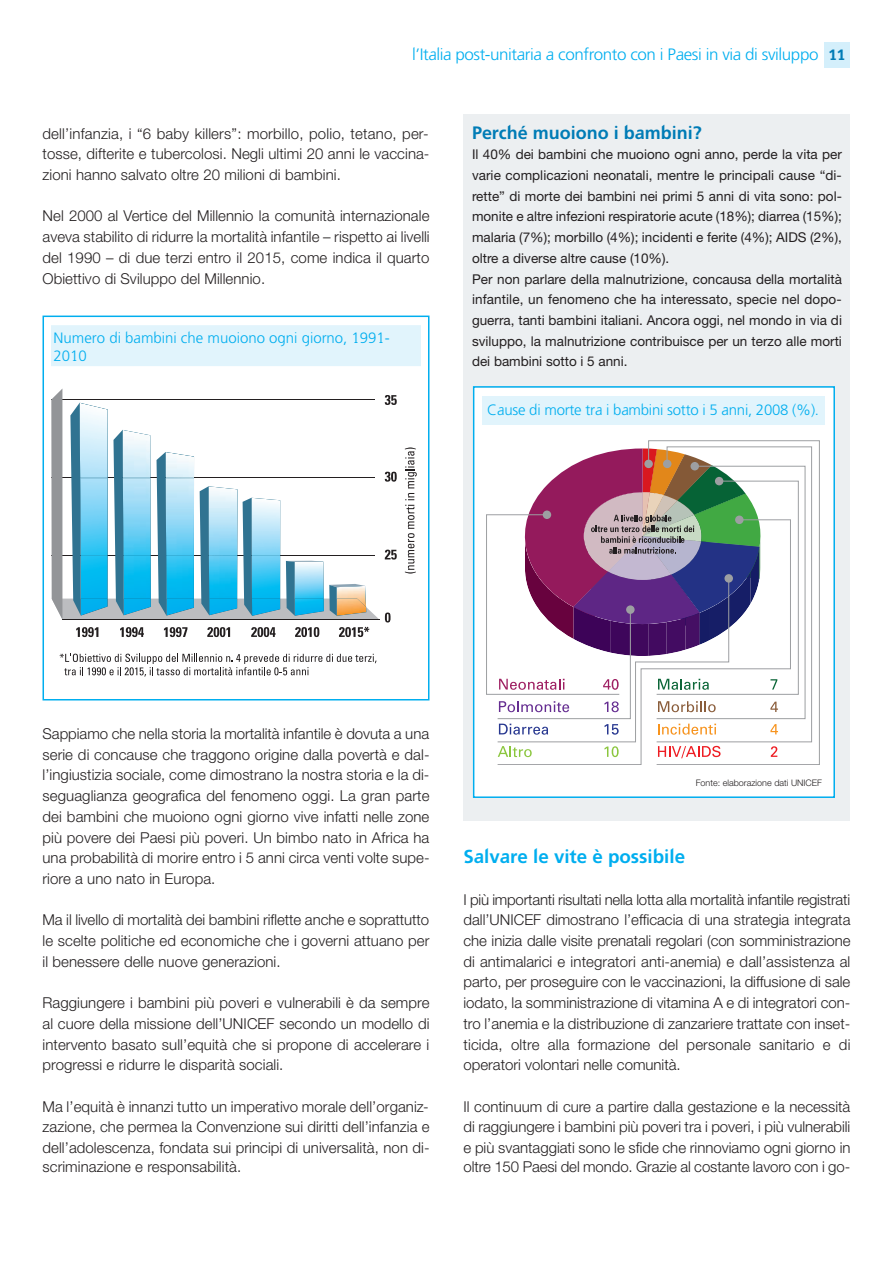
<style>
.page{position:relative;width:893px;height:1263px;background:#fff}
.page>*{position:absolute;margin:0;border:0;box-sizing:border-box;transform-origin:0 0}
.t1{font:18.75px "Freeway Demi";color:#00aeef}
.t2{font:18px "Freeway Demi";color:#007cb6}
.t3{font:300 16.5px "Freeway";letter-spacing:-.025em;color:#00aeef}
.t4{font:300 15px/20.7px "Helvetica Neue LT Std";letter-spacing:.005em;color:#231f20;text-align:justify}
.t5{font:300 15px/18px "Freeway";color:#00aeef}
.t6{font:13.5px/20.7px "Helvetica Neue LT Std";color:#231f20}
.t7{font:300 9px "Helvetica Neue LT Std";color:#231f20}
.s1{font-family:"Freeway Demi";font-weight:400;font-size:15px;color:#007cb6}
</style>
<div class="page">
<div style="left:463px;top:114px;width:387px;height:707px;background:#eceff1"></div>
<div style="left:474px;top:388px;width:359px;height:408px;background:#fff"></div>
<div style="left:473px;top:386px;width:362px;height:412px;border:2px solid #00aeef"></div>
<div style="left:824px;top:43px;width:26px;height:25px;background:#d4effb"></div>
<svg style="left:648px;top:441px;width:172px;height:324px"></svg>
<svg style="left:486px;top:448px;width:320px;height:310px"></svg>
<div style="left:483px;top:396px;width:342px;height:28px;background:#e1f4fc"></div>
<div style="left:43px;top:316px;width:386px;height:384px;border:2px solid #00aeef"></div>
<svg style="left:405px;top:447px;width:12px;height:127px"></svg>
<svg style="left:60px;top:654px;width:317px;height:23px"></svg>
<svg style="left:76px;top:627px;width:22px;height:10px"></svg>
<svg style="left:385px;top:612px;width:6px;height:10px"></svg>
<svg style="left:385px;top:550px;width:12px;height:10px"></svg>
<svg style="left:385px;top:472px;width:12px;height:10px"></svg>
<svg style="left:385px;top:395px;width:12px;height:10px"></svg>
<svg style="left:120px;top:627px;width:24px;height:10px"></svg>
<svg style="left:164px;top:627px;width:23px;height:10px"></svg>
<svg style="left:207px;top:627px;width:23px;height:10px"></svg>
<svg style="left:251px;top:627px;width:25px;height:10px"></svg>
<svg style="left:339px;top:627px;width:30px;height:10px"></svg>
<svg style="left:295px;top:627px;width:24px;height:10px"></svg>
<svg style="left:51px;top:388px;width:328px;height:232px"></svg>
<div style="left:51px;top:325px;width:370px;height:41px;background:#e1f4fc"></div>
<p class="t3" style="left:412px;top:44px;width:434px">l’Italia post-unitaria a confronto con i Paesi in via di sviluppo <span class="s1">11</span></p>
<p class="t4" style="left:43px;top:124px;width:388px">dell’infanzia, i “6 baby killers”: morbillo, polio, tetano, per&shy;tosse, difterite e tubercolosi. Negli ultimi 20 anni le vaccina&shy;zioni hanno salvato oltre 20 milioni di bambini.</p>
<p class="t4" style="left:43px;top:207px;width:389px">Nel 2000 al Vertice del Millennio la comunità internazionale aveva stabilito di ridurre la mortalità infantile – rispetto ai livelli del 1990 – di due terzi entro il 2015, come indica il quarto Obiettivo di Sviluppo del Millennio.</p>
<p class="t5" style="left:54px;top:328px;width:338px">Numero di bambini che muoiono ogni giorno, 1991-<br>2010</p>
<p class="t2" style="left:472px;top:122px;width:231px">Perché muoiono i bambini?</p>
<p class="t6" style="left:472px;top:146px;width:371px">il 40% dei bambini che muoiono ogni anno, perde la vita per varie complicazioni neonatali, mentre le principali cause “di&shy;rette” di morte dei bambini nei primi 5 anni di vita sono: pol&shy;monite e altre infezioni respiratorie acute (18%); diarrea (15%); malaria (7%); morbillo (4%); incidenti e ferite (4%); AiDs (2%), oltre a diverse altre cause (10%).<br>Per non parlare della malnutrizione, concausa della mortalità infantile, un fenomeno che ha interessato, specie nel dopo&shy;guerra, tanti bambini italiani. Ancora oggi, nel mondo in via di sviluppo, la malnutrizione contribuisce per un terzo alle morti dei bambini sotto i 5 anni.</p>
<p class="t5" style="left:487px;top:401px;width:333px">Cause di morte tra i bambini sotto i 5 anni, 2008 (%).</p>
<p class="t4" style="left:43px;top:725px;width:389px">Sappiamo che nella storia la mortalità infantile è dovuta a una serie di concause che traggono origine dalla povertà e dal&shy;l’ingiustizia sociale, come dimostrano la nostra storia e la di&shy;seguaglianza geografica del fenomeno oggi. La gran parte dei bambini che muoiono ogni giorno vive infatti nelle zone più povere dei Paesi più poveri. Un bimbo nato in Africa ha una probabilità di morire entro i 5 anni circa venti volte supe&shy;riore a uno nato in Europa.</p>
<p class="t4" style="left:43px;top:911px;width:388px">Ma il livello di mortalità dei bambini riflette anche e soprattutto le scelte politiche ed economiche che i governi attuano per il benessere delle nuove generazioni.</p>
<p class="t4" style="left:43px;top:994px;width:388px">Raggiungere i bambini più poveri e vulnerabili è da sempre al cuore della missione dell’UNICEF secondo un modello di intervento basato sull’equità che si propone di accelerare i progressi e ridurre le disparità sociali.</p>
<p class="t4" style="left:43px;top:1097px;width:389px">Ma l’equità è innanzi tutto un imperativo morale dell’organiz&shy;zazione, che permea la Convenzione sui diritti dell’infanzia e dell’adolescenza, fondata sui principi di universalità, non di-</p>
<p class="t4" style="left:43px;top:1157px;width:200px">scriminazione e responsabilità.</p>
<p class="t7" style="left:696px;top:779px;width:128px">Fonte: elaborazione dati UNICEF</p>
<p class="t1" style="left:463px;top:846px;width:223px">Salvare le vite è possibile</p>
<p class="t4" style="left:463px;top:890px;width:388px">I più importanti risultati nella lotta alla mortalità infantile registrati dall’UNICEF dimostrano l’efficacia di una strategia integrata che inizia dalle visite prenatali regolari (con somministrazione di antimalarici e integratori anti-anemia) e dall’assistenza al parto, per proseguire con le vaccinazioni, la diffusione di sale iodato, la somministrazione di vitamina A e di integratori con&shy;tro l’anemia e la distribuzione di zanzariere trattate con inset&shy;ticida, oltre alla formazione del personale sanitario e di operatori volontari nelle comunità.</p>
<p class="t4" style="left:463px;top:1097px;width:388px">Il continuum di cure a partire dalla gestazione e la necessità di raggiungere i bambini più poveri tra i poveri, i più vulnerabili e più svantaggiati sono le sfide che rinnoviamo ogni giorno in</p>
<p class="t4" style="left:463px;top:1157px;width:388px">oltre 150 Paesi del mondo. Grazie al costante lavoro con i go-</p>
</div>
